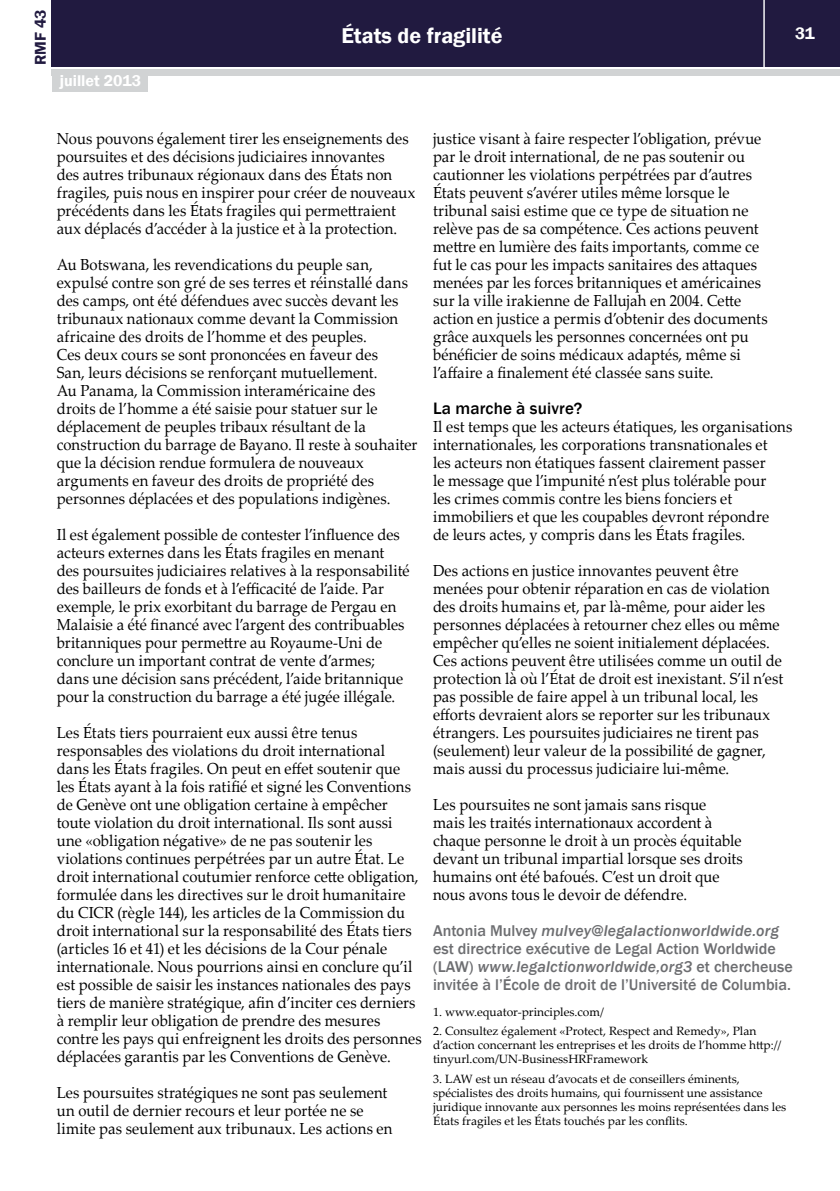
<style>
.page{position:relative;width:840px;height:1191px;background:#fff}
.page>*{position:absolute;margin:0;border:0;box-sizing:border-box;transform-origin:0 0}
.t1{font:600 22px "Franklin Gothic";color:#fff}
.t2{font:500 17px "Franklin Gothic";letter-spacing:.01em;color:#000}
.t3{font:600 17px "Franklin Gothic";color:#fff}
.t4{font:16px/18px "Palatino Linotype";letter-spacing:.005em;color:#000;scale:.93 1}
.t5{font:500 16px/18px "Franklin Gothic";color:#6d6e71}
.t6{font:600 16px "Franklin Gothic";color:#fff}
.t7{font:600 16px "Franklin Gothic";color:#211a40}
.t8{font:12px/14px "Palatino Linotype";color:#000}
.s1{font-style:italic}
</style>
<div class="page">
<div style="left:52px;top:0;width:787px;height:66px;background:#211a40"></div>
<div style="left:52px;top:69px;width:787px;height:6px;background:#d1d3d4"></div>
<hr style="left:763px;top:0;width:1px;height:68px;background:#fff">
<div style="left:52px;top:74px;width:96px;height:18px;background:#d1d3d4"></div>
<p class="t7" style="left:31px;top:65px;width:57px;rotate:-90deg">RMF 43</p>
<p class="t6" style="left:60px;top:71px;width:83px">juillet 2013</p>
<h1 class="t1" style="left:341px;top:22px;width:162px">États de fragilité</h1>
<p class="t3" style="left:794px;top:23px;width:21px">31</p>
<p class="t4" style="left:57px;top:129px;width:387px">Nous pouvons également tirer les enseignements des poursuites et des décisions judiciaires innovantes<br>des autres tribunaux régionaux dans des États non fragiles, puis nous en inspirer pour créer de nouveaux précédents dans les États fragiles qui permettraient aux déplacés d’accéder à la justice et à la protection.</p>
<p class="t4" style="left:57px;top:255px;width:389px">Au Botswana, les revendications du peuple san, expulsé contre son gré de ses terres et réinstallé dans des camps, ont été défendues avec succès devant les tribunaux nationaux comme devant la Commission africaine des droits de l’homme et des peuples.<br>Ces deux cours se sont prononcées en faveur des<br>San, leurs décisions se renforçant mutuellement.<br>Au Panama, la Commission interaméricaine des droits de l’homme a été saisie pour statuer sur le déplacement de peuples tribaux résultant de la construction du barrage de Bayano. Il reste à souhaiter que la décision rendue formulera de nouveaux arguments en faveur des droits de propriété des personnes déplacées et des populations indigènes.</p>
<p class="t4" style="left:57px;top:525px;width:381px">Il est également possible de contester l’influence des acteurs externes dans les États fragiles en menant des poursuites judiciaires relatives à la responsabilité des bailleurs de fonds et à l’efficacité de l’aide. Par exemple, le prix exorbitant du barrage de Pergau en Malaisie a été financé avec l’argent des contribuables britanniques pour permettre au Royaume-Uni de conclure un important contrat de vente d’armes; dans une décision sans précédent, l’aide britannique pour la construction du barrage a été jugée illégale.</p>
<p class="t4" style="left:57px;top:723px;width:393px">Les États tiers pourraient eux aussi être tenus responsables des violations du droit international<br>dans les États fragiles. On peut en effet soutenir que les États ayant à la fois ratifié et signé les Conventions de Genève ont une obligation certaine à empêcher toute violation du droit international. Ils sont aussi une «obligation négative» de ne pas soutenir les violations continues perpétrées par un autre État. Le droit international coutumier renforce cette obligation, formulée dans les directives sur le droit humanitaire du CICR (règle 144), les articles de la Commission du droit international sur la responsabilité des États tiers (articles 16 et 41) et les décisions de la Cour pénale internationale. Nous pourrions ainsi en conclure qu’il est possible de saisir les instances nationales des pays tiers de manière stratégique, afin d’inciter ces derniers à remplir leur obligation de prendre des mesures contre les pays qui enfreignent les droits des personnes déplacées garantis par les Conventions de Genève.</p>
<p class="t4" style="left:57px;top:1083px;width:362px">Les poursuites stratégiques ne sont pas seulement un outil de dernier recours et leur portée ne se limite pas seulement aux tribunaux. Les actions en</p>
<p class="t4" style="left:433px;top:129px;width:361px">justice visant à faire respecter l’obligation, prévue par le droit international, de ne pas soutenir ou cautionner les violations perpétrées par d’autres États peuvent s’avérer utiles même lorsque le tribunal saisi estime que ce type de situation ne relève pas de sa compétence. Ces actions peuvent mettre en lumière des faits importants, comme ce fut le cas pour les impacts sanitaires des attaques menées par les forces britanniques et américaines sur la ville irakienne de Fallujah en 2004. Cette action en justice a permis d’obtenir des documents grâce auxquels les personnes concernées ont pu bénéficier de soins médicaux adaptés, même si l’affaire a finalement été classée sans suite.</p>
<p class="t2" style="left:433px;top:398px;width:151px">La marche à suivre?</p>
<p class="t4" style="left:433px;top:417px;width:388px">Il est temps que les acteurs étatiques, les organisations internationales, les corporations transnationales et<br>les acteurs non étatiques fassent clairement passer<br>le message que l’impunité n’est plus tolérable pour<br>les crimes commis contre les biens fonciers et immobiliers et que les coupables devront répondre<br>de leurs actes, y compris dans les États fragiles.</p>
<p class="t4" style="left:433px;top:561px;width:378px">Des actions en justice innovantes peuvent être menées pour obtenir réparation en cas de violation des droits humains et, par là-même, pour aider les personnes déplacées à retourner chez elles ou même empêcher qu’elles ne soient initialement déplacées.<br>Ces actions peuvent être utilisées comme un outil de protection là où l’État de droit est inexistant. S’il n’est pas possible de faire appel à un tribunal local, les efforts devraient alors se reporter sur les tribunaux étrangers. Les poursuites judiciaires ne tirent pas (seulement) leur valeur de la possibilité de gagner, mais aussi du processus judiciaire lui-même.</p>
<p class="t4" style="left:433px;top:795px;width:334px">Les poursuites ne sont jamais sans risque<br>mais les traités internationaux accordent à chaque personne le droit à un procès équitable devant un tribunal impartial lorsque ses droits humains ont été bafoués. C’est un droit que nous avons tous le devoir de défendre.</p>
<p class="t5" style="left:433px;top:922px;width:361px">Antonia Mulvey <span class="s1">mulvey@legalactionworldwide.org </span>est directrice exécutive de Legal Action Worldwide (LAW) <span class="s1">www.legalctionworldwide,org3</span> et chercheuse invitée à l’École de droit de l’Université de Columbia.</p>
<p class="t8" style="left:433px;top:1004px;width:172px">1. www.equator-principles.com/</p>
<p class="t8" style="left:433px;top:1023px;width:350px">2. Consultez également «Protect, Respect and Remedy», Plan d’action concernant les entreprises et les droits de l’homme http:// tinyurl.com/UN-BusinessHRFramework</p>
<p class="t8" style="left:433px;top:1071px;width:354px">3. LAW est un réseau d’avocats et de conseillers éminents, spécialistes des droits humains, qui fournissent une assistance juridique innovante aux personnes les moins représentées dans les États fragiles et les États touchés par les conflits.</p>
</div>
